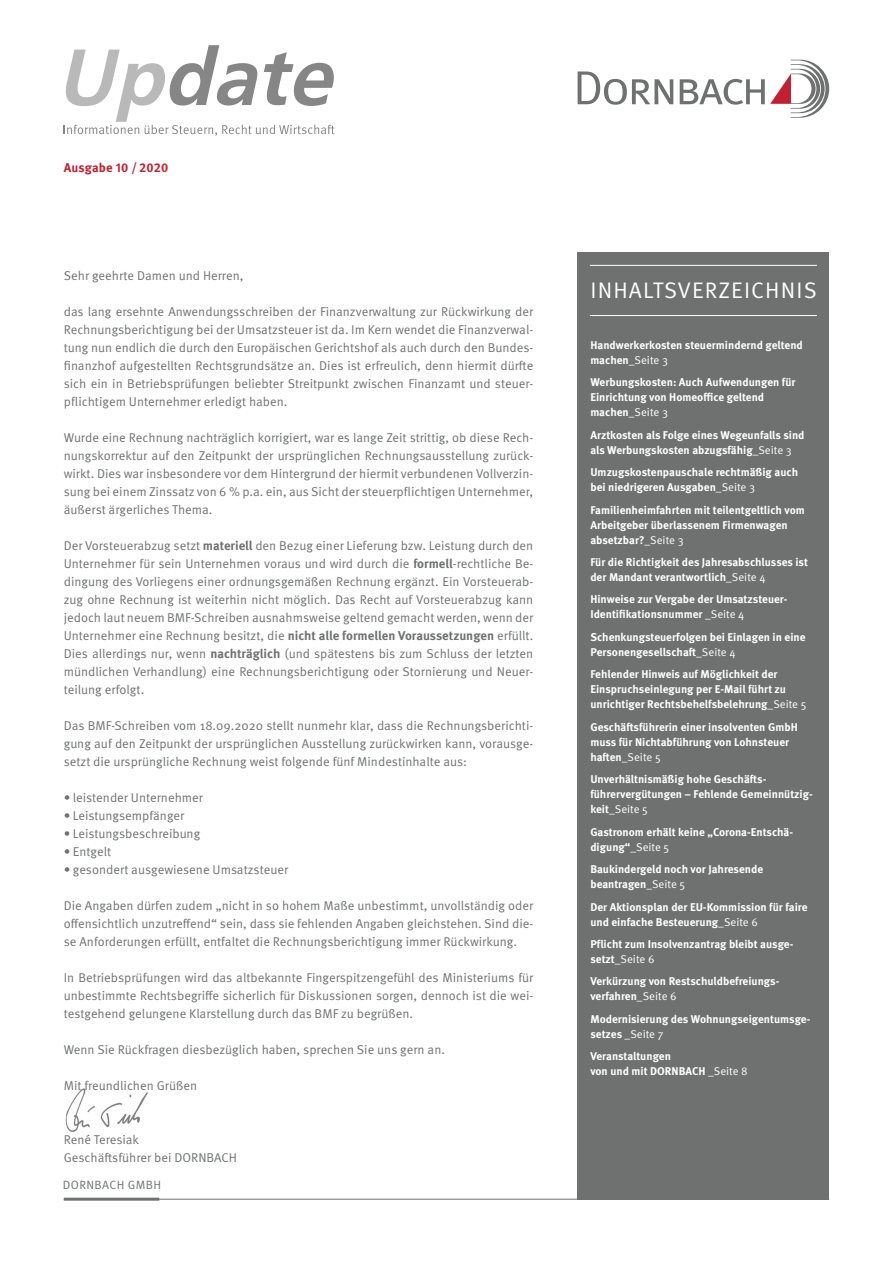
<style>
.page{position:relative;width:893px;height:1263px;background:#fff}
.page>*{position:absolute;margin:0;border:0;box-sizing:border-box;transform-origin:0 0}
.t1{font:22.5px "Meta Pro";letter-spacing:.05em;color:#fff}
.t2{font:12.75px/18px "Meta Pro";color:#6f7171;text-align:justify}
.t3{font:700 12.75px "Meta Pro";letter-spacing:.01em;color:#c31f32}
.t4{font:12px "Meta Pro";letter-spacing:.03em;color:#6f7171}
.t5{font:700 11.25px/15px "Meta Pro";color:#fff}
.s1{font-weight:700}
.s2{font-weight:400}
</style>
<div class="page">
<hr style="left:64px;top:1199px;width:765px;height:1px;background:#6f7171">
<hr style="left:64px;top:1198px;width:95px;height:3px;background:#6f7171">
<svg style="left:64px;top:45px;width:271px;height:91px"></svg>
<svg style="left:578px;top:71px;width:95px;height:34px"></svg>
<svg style="left:680px;top:60px;width:149px;height:58px"></svg>
<img style="left:65px;top:1088px;width:83px;height:44px">
<div style="left:578px;top:252px;width:251px;height:947px;background:#6f7171"></div>
<hr style="left:590px;top:265px;width:227px;height:1px;background:#fff">
<hr style="left:590px;top:315px;width:227px;height:1px;background:#fff">
<p class="t3" style="left:64px;top:157px;width:106px">Ausgabe 10 / 2020</p>
<p class="t2" style="left:64px;top:266px;width:181px">Sehr geehrte Damen und Herren,</p>
<p class="t2" style="left:64px;top:302px;width:471px">das lang ersehnte Anwendungsschreiben der Finanzverwaltung zur Rückwirkung der Rechnungsberichtigung bei der Umsatzsteuer ist da. Im Kern wendet die Finanzverwal&shy;tung nun endlich die durch den Europäischen Gerichtshof als auch durch den Bundes&shy;finanzhof aufgestellten Rechtsgrundsätze an. Dies ist erfreulich, denn hiermit dürfte sich ein in Betriebsprüfungen beliebter Streitpunkt zwischen Finanzamt und steuer&shy;pflichtigem Unternehmer erledigt haben.</p>
<p class="t2" style="left:64px;top:428px;width:471px">Wurde eine Rechnung nachträglich korrigiert, war es lange Zeit strittig, ob diese Rech&shy;nungskorrektur auf den Zeitpunkt der ursprünglichen Rechnungsausstellung zurück&shy;wirkt. Dies war insbesondere vor dem Hintergrund der hiermit verbundenen Vollverzin&shy;sung bei einem Zinssatz von 6 % p.a. ein, aus Sicht der steuerpflichtigen Unternehmer, äußerst ärgerliches Thema.</p>
<p class="t2" style="left:64px;top:536px;width:471px">Der Vorsteuerabzug setzt <span class="s1">materiell</span> den Bezug einer Lieferung bzw. Leistung durch den Unternehmer für sein Unternehmen voraus und wird durch die <span class="s1">formell</span>-rechtliche Be&shy;dingung des Vorliegens einer ordnungsgemäßen Rechnung ergänzt. Ein Vorsteuerab&shy;zug ohne Rechnung ist weiterhin nicht möglich. Das Recht auf Vorsteuerabzug kann jedoch laut neuem BMF-Schreiben ausnahmsweise geltend gemacht werden, wenn der Unternehmer eine Rechnung besitzt, die <span class="s1">nicht alle formellen Voraussetzungen</span> erfüllt.<br>Dies allerdings nur, wenn <span class="s1">nachträglich</span> (und spätestens bis zum Schluss der letzten mündlichen Verhandlung) eine Rechnungsberichtigung oder Stornierung und Neuer&shy;teilung erfolgt.</p>
<p class="t2" style="left:64px;top:716px;width:471px">Das BMF-Schreiben vom 18.09.2020 stellt nunmehr klar, dass die Rechnungsberichti&shy;gung auf den Zeitpunkt der ursprünglichen Ausstellung zurückwirken kann, vorausge&shy;setzt die ursprüngliche Rechnung weist folgende fünf Mindestinhalte aus:</p>
<p class="t2" style="left:64px;top:788px;width:141px">• leistender Unternehmer</p>
<p class="t2" style="left:64px;top:806px;width:122px">• Leistungsempfänger</p>
<p class="t2" style="left:64px;top:824px;width:138px">• Leistungsbeschreibung</p>
<p class="t2" style="left:64px;top:842px;width:49px">• Entgelt</p>
<p class="t2" style="left:64px;top:860px;width:226px">• gesondert ausgewiesene Umsatzsteuer</p>
<p class="t2" style="left:64px;top:896px;width:471px">Die Angaben dürfen zudem „nicht in so hohem Maße unbestimmt, unvollständig oder offensichtlich unzutreffend“ sein, dass sie fehlenden Angaben gleichstehen. Sind die&shy;se Anforderungen erfüllt, entfaltet die Rechnungsberichtigung immer Rückwirkung.</p>
<p class="t2" style="left:64px;top:968px;width:471px">In Betriebsprüfungen wird das altbekannte Fingerspitzengefühl des Ministeriums für unbestimmte Rechtsbegriffe sicherlich für Diskussionen sorgen, dennoch ist die wei&shy;testgehend gelungene Klarstellung durch das BMF zu begrüßen.</p>
<p class="t2" style="left:64px;top:1040px;width:383px">Wenn Sie Rückfragen diesbezüglich haben, sprechen Sie uns gern an.</p>
<p class="t2" style="left:64px;top:1076px;width:135px">Mit freundlichen Grüßen</p>
<p class="t2" style="left:64px;top:1130px;width:175px">René Teresiak<br>Geschäftsführer bei DORNBACH</p>
<p class="t4" style="left:63px;top:1176px;width:100px">DORNBACH GMBH</p>
<h1 class="t1" style="left:590px;top:273px;width:228px">INHALTSVERZEICHNIS</h1>
<p class="t5" style="left:590px;top:337px;width:214px">Handwerkerkosten steuermindernd geltend machen<span class="s2">_Seite 3</span></p>
<p class="t5" style="left:590px;top:374px;width:207px">Werbungskosten: Auch Aufwendungen für<br>Einrichtung von Homeoffice geltend machen<span class="s2">_Seite 3</span></p>
<p class="t5" style="left:590px;top:427px;width:216px">Arztkosten als Folge eines Wegeunfalls sind als Werbungskosten abzugsfähig<span class="s2">_Seite 3</span></p>
<p class="t5" style="left:590px;top:464px;width:209px">Umzugskostenpauschale rechtmäßig auch bei niedrigeren Ausgaben<span class="s2">_Seite 3</span></p>
<p class="t5" style="left:590px;top:501px;width:216px">Familienheimfahrten mit teilentgeltlich vom<br>Arbeitgeber überlassenem Firmenwagen absetzbar?<span class="s2">_Seite 3</span></p>
<p class="t5" style="left:590px;top:554px;width:219px">Für die Richtigkeit des Jahresabschlusses ist der Mandant verantwortlich<span class="s2">_Seite 4</span></p>
<p class="t5" style="left:590px;top:591px;width:199px">Hinweise zur Vergabe der Umsatzsteuer-<br>Identifikationsnummer <span class="s2">_Seite 4</span></p>
<p class="t5" style="left:590px;top:629px;width:217px">Schenkungsteuerfolgen bei Einlagen in eine<br>Personengesellschaft<span class="s2">_Seite 4</span></p>
<p class="t5" style="left:590px;top:666px;width:218px">Fehlender Hinweis auf Möglichkeit der<br>Einspruchseinlegung per E-Mail führt zu unrichtiger Rechtsbehelfsbelehrung<span class="s2">_Seite 5</span></p>
<p class="t5" style="left:590px;top:719px;width:209px">Geschäftsführerin einer insolventen GmbH muss für Nichtabführung von Lohnsteuer haften<span class="s2">_Seite 5</span></p>
<p class="t5" style="left:590px;top:771px;width:224px">Unverhältnismäßig hohe Geschäfts&shy;führervergütungen – Fehlende Gemeinnützig&shy;keit<span class="s2">_Seite 5</span></p>
<p class="t5" style="left:590px;top:823px;width:204px">Gastronom erhält keine „Corona-Entschä&shy;digung“<span class="s2">_Seite 5</span></p>
<p class="t5" style="left:590px;top:861px;width:174px">Baukindergeld noch vor Jahresende beantragen<span class="s2">_Seite 5</span></p>
<p class="t5" style="left:590px;top:898px;width:219px">Der Aktionsplan der EU-Kommission für faire und einfache Besteuerung<span class="s2">_Seite 6</span></p>
<p class="t5" style="left:590px;top:936px;width:205px">Pflicht zum Insolvenzantrag bleibt ausge&shy;setzt<span class="s2">_Seite 6</span></p>
<p class="t5" style="left:590px;top:973px;width:191px">Verkürzung von Restschuldbefreiungs&shy;verfahren<span class="s2">_Seite 6</span></p>
<p class="t5" style="left:590px;top:1011px;width:222px">Modernisierung des Wohnungseigentumsge&shy;setzes <span class="s2">_Seite 7</span></p>
<p class="t5" style="left:590px;top:1048px;width:159px">Veranstaltungen<br>von und mit DORNBACH <span class="s2">_Seite 8</span></p>
</div>
